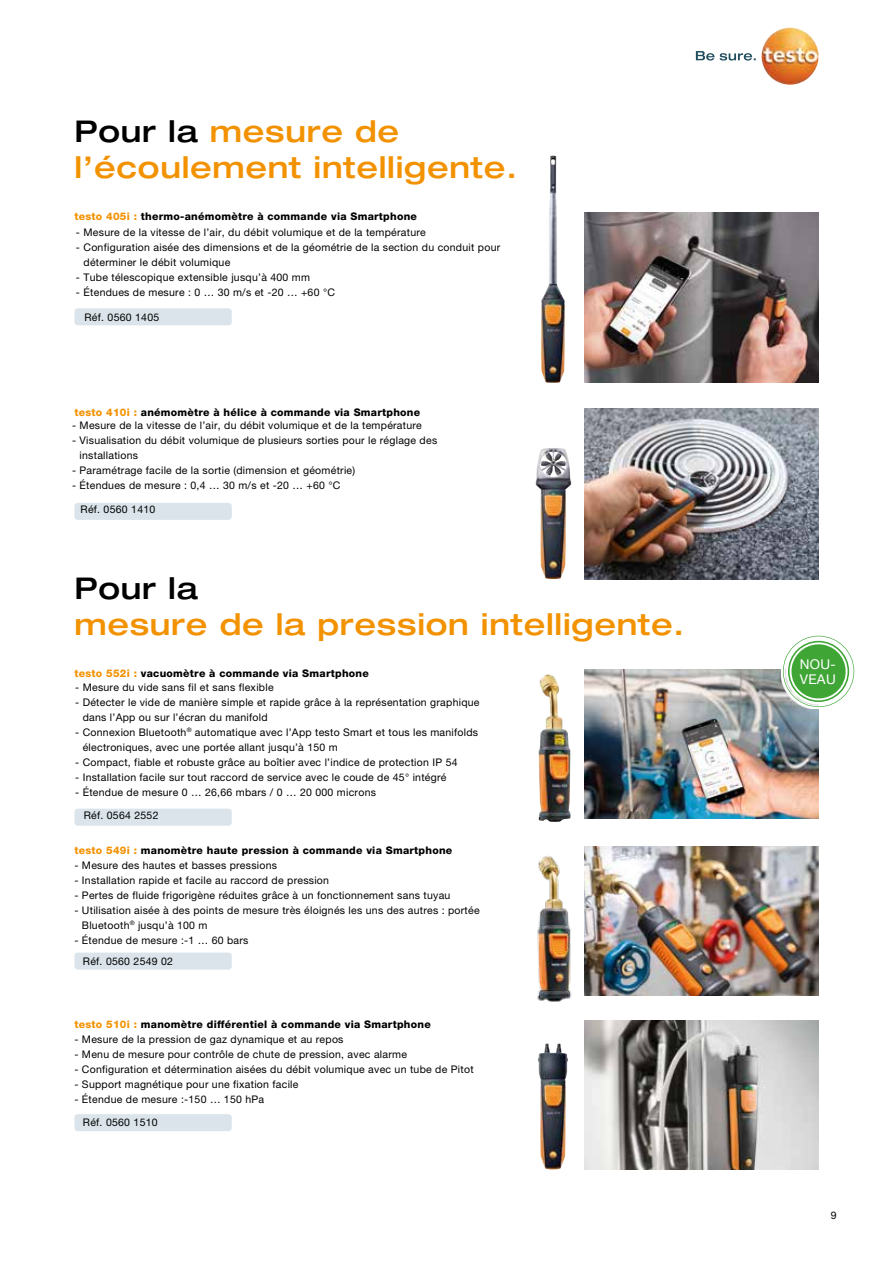
<style>
.page{position:relative;width:893px;height:1263px;background:#fff}
.page>*{position:absolute;margin:0;border:0;box-sizing:border-box;transform-origin:0 0}
.t1{font:500 expanded 30px/36px "Helvetica Neue LTW1 G";letter-spacing:.025em;color:#f39200}
.t2{font:500 expanded 30px "Helvetica Neue LTW1 G";letter-spacing:.025em;color:#000}
.t3{font:13.5px/15px "Helvetica Neue LTW1 G";letter-spacing:.025em;color:#fff}
.t4{font:10.5px/15px "Helvetica Neue LTW1 G";letter-spacing:.025em;color:#000}
.t5{font:800 10.5px "Helvetica Neue LTW1 G";letter-spacing:.025em;color:#000}
.s1{color:#000}
.s2{color:#f39200}
</style>
<div class="page">
<img style="left:535px;top:448px;width:36px;height:131px">
<img style="left:541px;top:156px;width:24px;height:227px">
<img style="left:585px;top:213px;width:234px;height:170px">
<img style="left:585px;top:409px;width:234px;height:170px">
<svg style="left:696px;top:51px;width:60px;height:10px"></svg>
<img style="left:761px;top:28px;width:58px;height:57px;border-radius:29px">
<img style="left:585px;top:1020px;width:234px;height:149px">
<img style="left:585px;top:670px;width:234px;height:149px">
<img style="left:585px;top:846px;width:234px;height:149px">
<img style="left:538px;top:1043px;width:30px;height:126px">
<img style="left:538px;top:675px;width:33px;height:147px">
<img style="left:537px;top:856px;width:35px;height:145px">
<svg style="left:781px;top:635px;width:74px;height:74px"></svg>
<svg style="left:783px;top:636px;width:71px;height:71px"></svg>
<div style="left:74px;top:503px;width:158px;height:17px;background:#dae4ea;border-radius:3px"></div>
<div style="left:74px;top:308px;width:158px;height:17px;background:#dae4ea;border-radius:3px"></div>
<div style="left:74px;top:1114px;width:158px;height:17px;background:#dae4ea;border-radius:3px"></div>
<div style="left:74px;top:809px;width:158px;height:17px;background:#dae4ea;border-radius:3px"></div>
<div style="left:74px;top:952px;width:158px;height:17px;background:#dae4ea;border-radius:3px"></div>
<h1 class="t1" style="left:74px;top:112px;width:444px"><span class="s1">Pour la</span> mesure de l’écoulement intelligente.</h1>
<p class="t5" style="left:74px;top:210px;width:344px"><span class="s2">testo 405i :</span> thermo-anémomètre à commande via Smartphone</p>
<p class="t4" style="left:76px;top:225px;width:351px">- Mesure de la vitesse de l’air, du débit volumique et de la température</p>
<p class="t4" style="left:76px;top:240px;width:426px">- Configuration aisée des dimensions et de la géométrie de la section du conduit pour</p>
<p class="t4" style="left:76px;top:270px;width:236px">- Tube télescopique extensible jusqu’à 400 mm</p>
<p class="t4" style="left:76px;top:285px;width:261px">- Étendues de mesure : 0 … 30 m/s et -20 … +60 °C</p>
<p class="t4" style="left:84px;top:255px;width:148px">déterminer le débit volumique</p>
<p class="t4" style="left:84px;top:310px;width:76px">Réf. 0560 1405</p>
<p class="t5" style="left:74px;top:406px;width:347px"><span class="s2">testo 410i :</span> anémomètre à hélice à commande via Smartphone</p>
<p class="t4" style="left:72px;top:418px;width:351px">- Mesure de la vitesse de l’air, du débit volumique et de la température</p>
<p class="t4" style="left:80px;top:433px;width:359px;text-indent:-8px">- Visualisation du débit volumique de plusieurs sorties pour le réglage des installations</p>
<p class="t4" style="left:72px;top:463px;width:285px">- Paramétrage facile de la sortie (dimension et géométrie)</p>
<p class="t4" style="left:72px;top:478px;width:270px">- Étendues de mesure : 0,4 … 30 m/s et -20 … +60 °C</p>
<p class="t4" style="left:81px;top:501px;width:76px">Réf. 0560 1410</p>
<h1 class="t2" style="left:74px;top:569px;width:125px">Pour la</h1>
<h1 class="t1" style="left:74px;top:605px;width:611px">mesure de la pression intelligente.</h1>
<p class="t5" style="left:74px;top:667px;width:296px"><span class="s2">testo 552i :</span> vacuomètre à commande via Smartphone</p>
<p class="t4" style="left:75px;top:679px;width:200px">- Mesure du vide sans fil et sans flexible</p>
<p class="t4" style="left:83px;top:694px;width:398px;text-indent:-8px">- Détecter le vide de manière simple et rapide grâce à la représentation graphique dans l’App ou sur l’écran du manifold</p>
<p class="t4" style="left:83px;top:724px;width:397px;text-indent:-8px">- Connexion Bluetooth<sup>®</sup> automatique avec l’App testo Smart et tous les manifolds électroniques, avec une portée allant jusqu’à 150 m</p>
<p class="t4" style="left:75px;top:754px;width:384px">- Compact, fiable et robuste grâce au boîtier avec l’indice de protection IP 54</p>
<p class="t4" style="left:75px;top:769px;width:373px">- Installation facile sur tout raccord de service avec le coude de 45° intégré</p>
<p class="t4" style="left:75px;top:784px;width:302px">- Étendue de mesure 0 … 26,66 mbars / 0 … 20 000 microns</p>
<p class="t4" style="left:84px;top:808px;width:76px">Réf. 0564 2552</p>
<p class="t5" style="left:74px;top:844px;width:379px"><span class="s2">testo 549i :</span> manomètre haute pression à commande via Smartphone</p>
<p class="t4" style="left:74px;top:857px;width:204px">- Mesure des hautes et basses pressions</p>
<p class="t4" style="left:74px;top:872px;width:256px">- Installation rapide et facile au raccord de pression</p>
<p class="t4" style="left:74px;top:887px;width:377px">- Pertes de fluide frigorigène réduites grâce à un fonctionnement sans tuyau</p>
<p class="t4" style="left:82px;top:902px;width:399px;text-indent:-8px">- Utilisation aisée à des points de mesure très éloignés les uns des autres : portée<br>Bluetooth<sup>®</sup> jusqu’à 100 m</p>
<p class="t4" style="left:83px;top:929px;width:167px;line-height:21px;text-indent:-9px">- Étendue de mesure :-1 … 60 bars<br>Réf. 0560 2549 02</p>
<p class="t5" style="left:74px;top:1018px;width:358px"><span class="s2">testo 510i :</span> manomètre différentiel à commande via Smartphone</p>
<p class="t4" style="left:74px;top:1032px;width:271px">- Mesure de la pression de gaz dynamique et au repos</p>
<p class="t4" style="left:74px;top:1047px;width:334px">- Menu de mesure pour contrôle de chute de pression, avec alarme</p>
<p class="t4" style="left:74px;top:1062px;width:401px">- Configuration et détermination aisées du débit volumique avec un tube de Pitot</p>
<p class="t4" style="left:74px;top:1077px;width:226px">- Support magnétique pour une fixation facile</p>
<p class="t4" style="left:74px;top:1092px;width:191px">- Étendue de mesure :-150 … 150 hPa</p>
<p class="t4" style="left:83px;top:1115px;width:76px">Réf. 0560 1510</p>
<p class="t3" style="left:800px;top:656px;width:38px">NOU-<br>VEAU</p>
<p class="t4" style="left:831px;top:1208px;width:7px">9</p>
</div>
